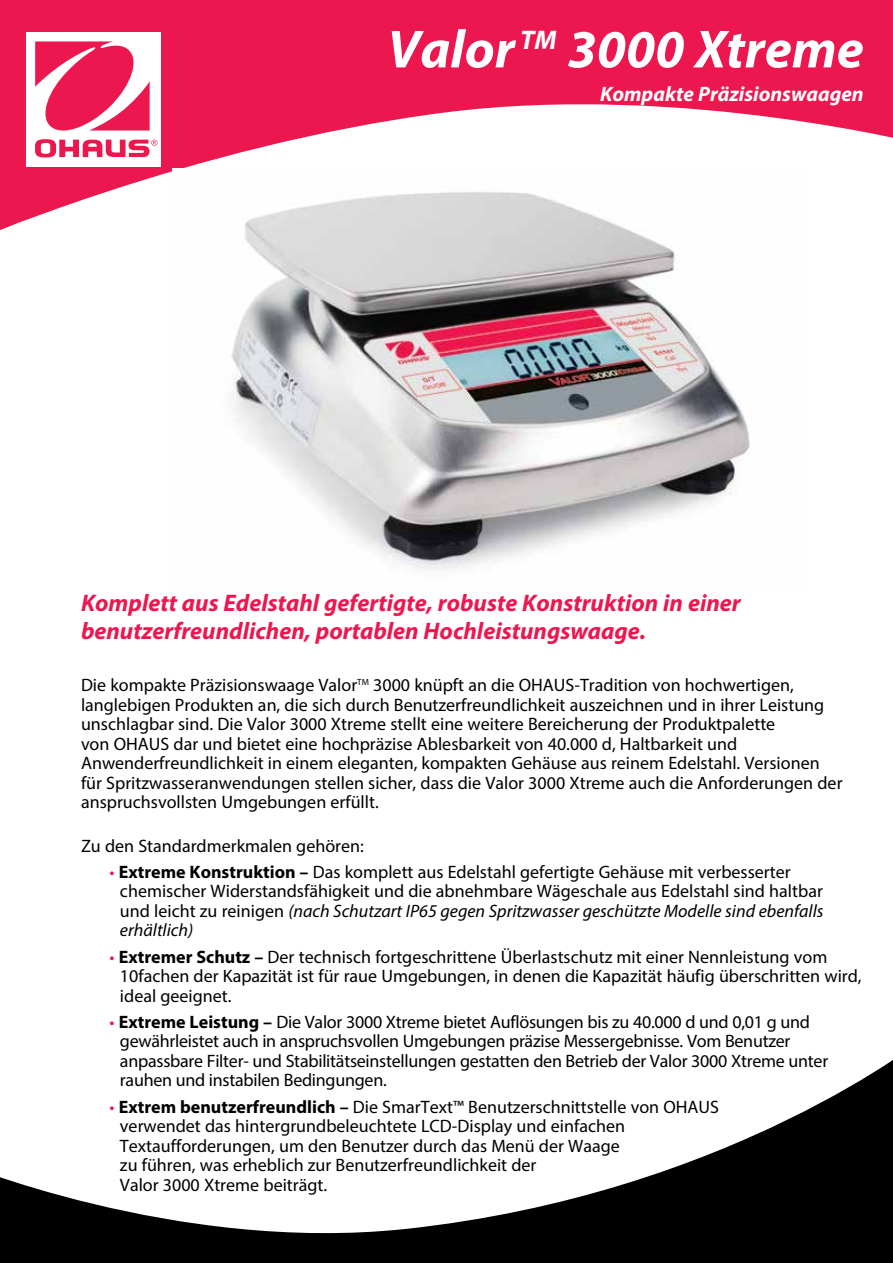
<style>
.page{position:relative;width:893px;height:1263px;background:#fff}
.page>*{position:absolute;margin:0;border:0;box-sizing:border-box;transform-origin:0 0}
.t1{font:italic 700 54px "Myriad Pro";color:#fff}
.t2{font:italic 700 24px/28.8px "Myriad Pro";color:#ed174f}
.t3{font:italic 700 21px "Myriad Pro";color:#fff}
.t4{font:18px/19.5px "Myriad Pro";color:#000}
.s1{color:#ed174f}
.s2{font-weight:700}
.s3{font-style:italic}
</style>
<div class="page">
<svg style="left:0;top:0;width:893px;height:230px;fill:#ed174f"></svg>
<div style="left:26px;top:32px;width:135px;height:134px;background:#fff"></div>
<svg style="left:35px;top:41px;width:122px;height:116px"></svg>
<svg style="left:0;top:1060px;width:893px;height:203px"></svg>
<img style="left:172px;top:169px;width:630px;height:400px">
<h1 class="t1" style="left:387px;top:14px;width:478px">Valor <sup>TM</sup> 3000 Xtreme</h1>
<p class="t3" style="left:600px;top:80px;width:265px">Kompakte Präzisionswaagen</p>
<h2 class="t2" style="left:81px;top:587px;width:661px">Komplett aus Edelstahl gefertigte, robuste Konstruktion in einer benutzerfreundlichen, portablen Hochleistungswaage.</h2>
<p class="t4" style="left:81px;top:675px;width:763px">Die kompakte Präzisionswaage Valor<sup>TM</sup> 3000 knüpft an die OHAUS-Tradition von hochwertigen, langlebigen Produkten an, die sich durch Benutzerfreundlichkeit auszeichnen und in ihrer Leistung unschlagbar sind. Die Valor 3000 Xtreme stellt eine weitere Bereicherung der Produktpalette<br>von OHAUS dar und bietet eine hochpräzise Ablesbarkeit von 40.000 d, Haltbarkeit und Anwenderfreundlichkeit in einem eleganten, kompakten Gehäuse aus reinem Edelstahl. Versionen für Spritzwasseranwendungen stellen sicher, dass die Valor 3000 Xtreme auch die Anforderungen der anspruchsvollsten Umgebungen erfüllt.</p>
<p class="t4" style="left:81px;top:835px;width:284px">Zu den Standardmerkmalen gehören:</p>
<p class="t4" style="left:120px;top:862px;width:705px;text-indent:-10px"><span class="s1">•</span> <span class="s2">Extreme Konstruktion –</span> Das komplett aus Edelstahl gefertigte Gehäuse mit verbesserter chemischer Widerstandsfähigkeit und die abnehmbare Wägeschale aus Edelstahl sind haltbar und leicht zu reinigen <span class="s3">(nach Schutzart IP65 gegen Spritzwasser geschützte Modelle sind ebenfalls erhältlich)</span></p>
<p class="t4" style="left:120px;top:946px;width:743px;text-indent:-10px"><span class="s1">•</span> <span class="s2">Extremer Schutz –</span> Der technisch fortgeschrittene Überlastschutz mit einer Nennleistung vom<br>10fachen der Kapazität ist für raue Umgebungen, in denen die Kapazität häufig überschritten wird, ideal geeignet.</p>
<p class="t4" style="left:120px;top:1012px;width:710px;text-indent:-10px"><span class="s1">•</span> <span class="s2">Extreme Leistung –</span> Die Valor 3000 Xtreme bietet Auflösungen bis zu 40.000 d und 0,01 g und gewährleistet auch in anspruchsvollen Umgebungen präzise Messergebnisse. Vom Benutzer anpassbare Filter- und Stabilitätseinstellungen gestatten den Betrieb der Valor 3000 Xtreme unter rauhen und instabilen Bedingungen.</p>
<p class="t4" style="left:120px;top:1096px;width:601px;text-indent:-10px"><span class="s1">•</span> <span class="s2">Extrem benutzerfreundlich –</span> Die SmarText™ Benutzerschnittstelle von OHAUS verwendet das hintergrundbeleuchtete LCD-Display und einfachen Textaufforderungen, um den Benutzer durch das Menü der Waage<br>zu führen, was erheblich zur Benutzerfreundlichkeit der<br>Valor 3000 Xtreme beiträgt.</p>
</div>
